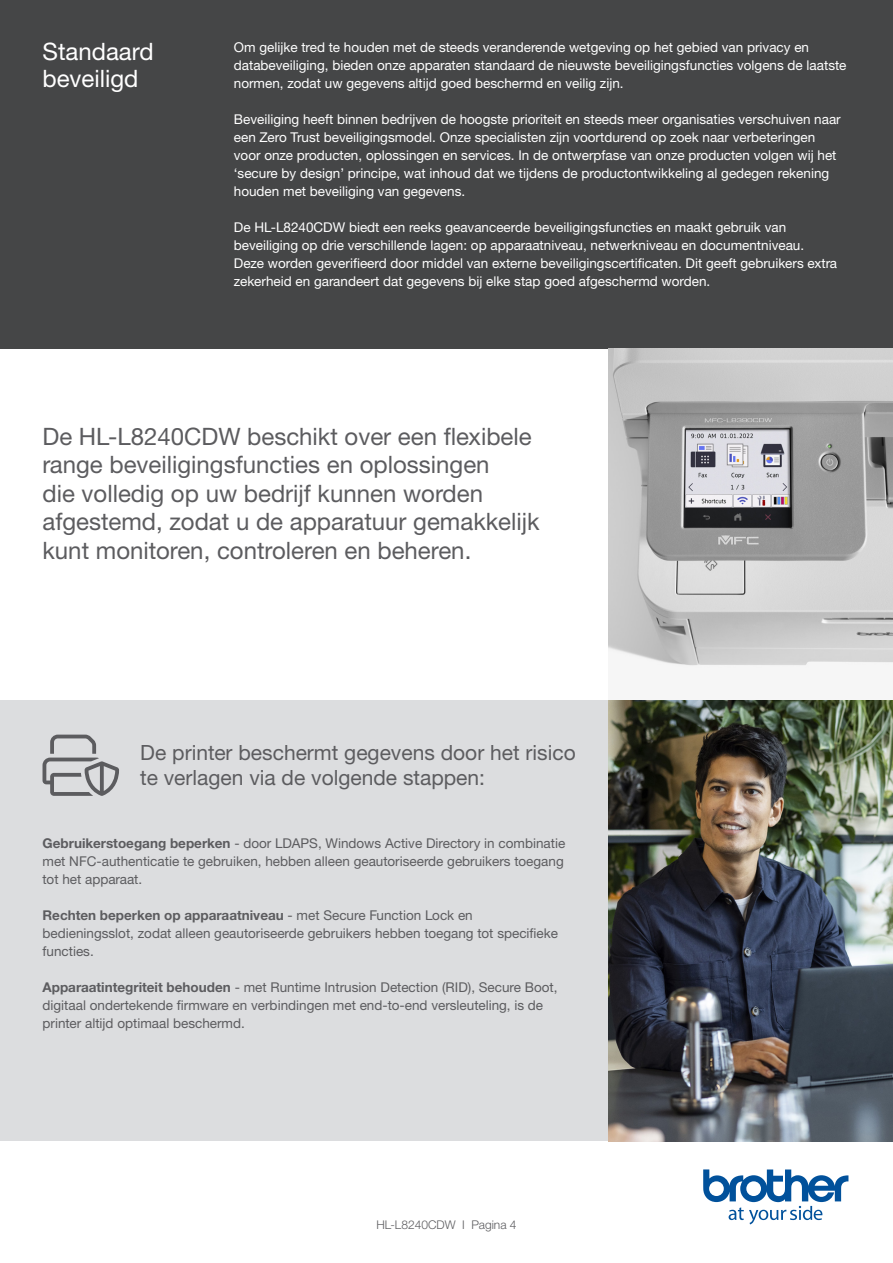
<style>
.page{position:relative;width:893px;height:1263px;background:#fff}
.page>*{position:absolute;margin:0;border:0;box-sizing:border-box;transform-origin:0 0}
.t1{font:24px/28.5px "Helvetica Neue LTW1 G";color:#5c5c5f}
.t2{font:24px/27px "Helvetica Neue LTW1 G";color:#fff}
.t3{font:21px/25.5px "Helvetica Neue LTW1 G";color:#5c5c5f}
.Body{font:13.5px/18px "Helvetica Neue LTW1 G";color:#fff}
.Body-2{font:13.5px/18px "Helvetica Neue LTW1 G";color:#5c5c5f}
.Body-3{font:300 12px "Helvetica Neue LTW1 G";color:#5c5c5f}
.s1{font-weight:700}
</style>
<div class="page">
<svg style="left:703px;top:1169px;width:145px;height:55px"></svg>
<div style="left:0;top:701px;width:608px;height:440px;background:#dcdddf"></div>
<div style="left:0;top:0;width:893px;height:349px;background:#454647"></div>
<img style="left:608px;top:349px;width:285px;height:792px">
<svg style="left:43px;top:735px;width:76px;height:61px"></svg>
<p class="t2" style="left:43px;top:37px;width:113px">Standaard beveiligd</p>
<p class="Body" style="left:234px;top:38px;width:614px">Om gelijke tred te houden met de steeds veranderende wetgeving op het gebied van privacy en databeveiliging, bieden onze apparaten standaard de nieuwste beveiligingsfuncties volgens de laatste normen, zodat uw gegevens altijd goed beschermd en veilig zijn.</p>
<p class="Body" style="left:234px;top:110px;width:608px">Beveiliging heeft binnen bedrijven de hoogste prioriteit en steeds meer organisaties verschuiven naar een Zero Trust beveiligingsmodel. Onze specialisten zijn voortdurend op zoek naar verbeteringen voor onze producten, oplossingen en services. In de ontwerpfase van onze producten volgen wij het ‘secure by design’ principe, wat inhoud dat we tijdens de productontwikkeling al gedegen rekening houden met beveiliging van gegevens.</p>
<p class="Body" style="left:234px;top:218px;width:605px">De HL-L8240CDW biedt een reeks geavanceerde beveiligingsfuncties en maakt gebruik van beveiliging op drie verschillende lagen: op apparaatniveau, netwerkniveau en documentniveau.<br>Deze worden geverifieerd door middel van externe beveiligingscertificaten. Dit geeft gebruikers extra zekerheid en garandeert dat gegevens bij elke stap goed afgeschermd worden.</p>
<p class="t1" style="left:43px;top:422px;width:498px">De HL-L8240CDW beschikt over een flexibele range beveiligingsfuncties en oplossingen<br>die volledig op uw bedrijf kunnen worden afgestemd, zodat u de apparatuur gemakkelijk kunt monitoren, controleren en beheren.</p>
<p class="t3" style="left:140px;top:740px;width:437px">De printer beschermt gegevens door het risico te verlagen via de volgende stappen:</p>
<p class="Body-2" style="left:43px;top:834px;width:524px;text-align:justify"><span class="s1">Gebruikerstoegang beperken</span> - door LDAPS, Windows Active Directory in combinatie met NFC-authenticatie te gebruiken, hebben alleen geautoriseerde gebruikers toegang tot het apparaat.</p>
<p class="Body-2" style="left:43px;top:906px;width:517px"><span class="s1">Rechten beperken op apparaatniveau</span> - met Secure Function Lock en bedieningsslot, zodat alleen geautoriseerde gebruikers hebben toegang tot specifieke functies.</p>
<p class="Body-2" style="left:43px;top:978px;width:517px"><span class="s1">Apparaatintegriteit behouden</span> - met Runtime Intrusion Detection (RID), Secure Boot, digitaal ondertekende firmware en verbindingen met end-to-end versleuteling, is de printer altijd optimaal beschermd.</p>
<p class="Body-3" style="left:376px;top:1217px;width:142px">HL-L8240CDW I Pagina 4</p>
</div>
